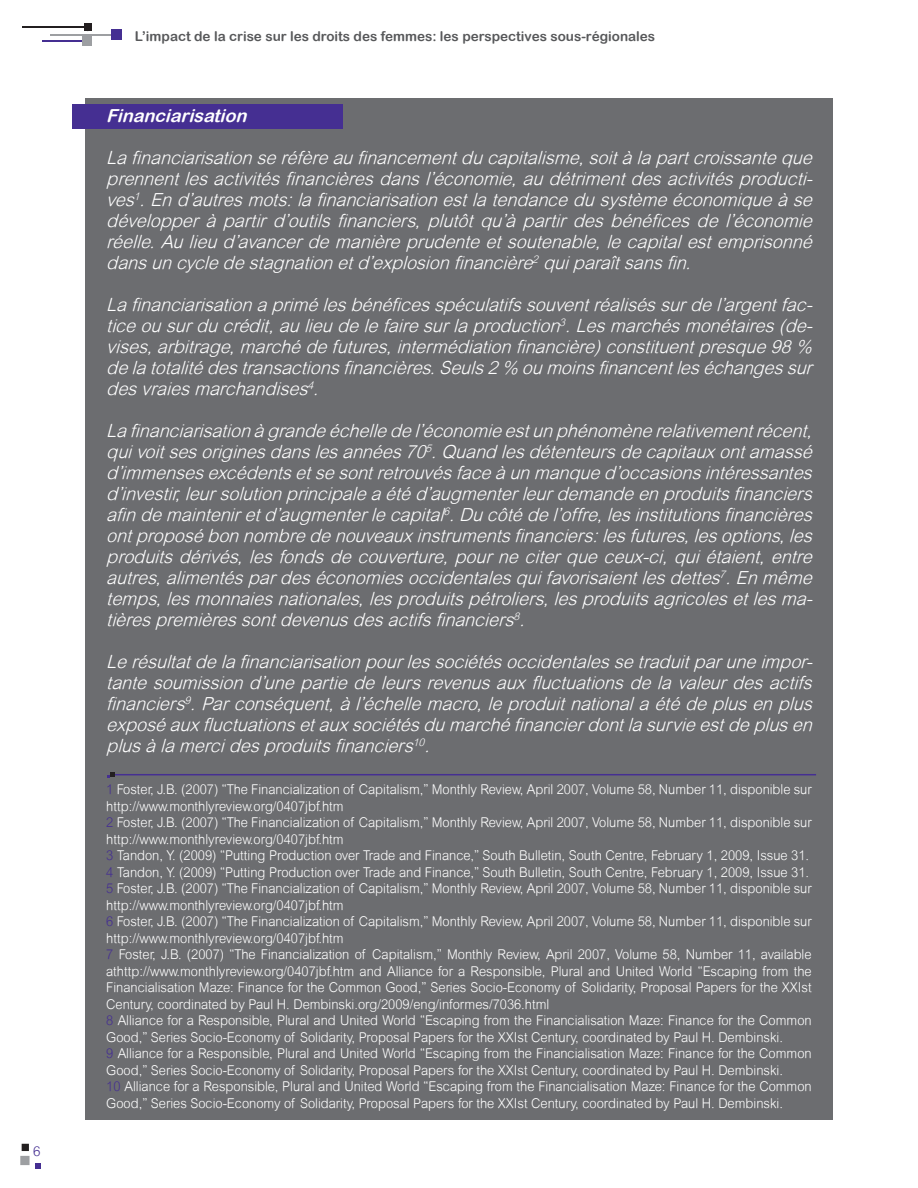
<style>
.page{position:relative;width:918px;height:1188px;background:#fff}
.page>*{position:absolute;margin:0;border:0;box-sizing:border-box;transform-origin:0 0}
.BODYBRIEFS{font:italic 300 18px/21px "Arial Rounded MT";color:#fff;text-align:justify}
.SUBTITULOS{font:italic 18px "Arial Rounded MT Bold";color:#fff}
.t1{font:300 13.5px/16.5px "Arial Rounded MT";color:#fff;scale:.96 1}
.t2{font:13.5px "Arial Rounded MT Bold";color:#57585a}
.t3{font:300 13.5px "Arial Rounded MT";color:#452f92}
.s1{color:#452f92}
</style>
<div class="page">
<hr style="left:42px;top:41px;width:41px;height:1px;background:#452f92">
<hr style="left:50px;top:34px;width:64px;height:1px;background:#9d9fa2">
<hr style="left:22px;top:27px;width:65px;height:1px;background:#231f20">
<div style="left:84px;top:24px;width:7px;height:7px;background:#231f20"></div>
<div style="left:83px;top:36px;width:9px;height:10px;background:#9d9fa2"></div>
<div style="left:112px;top:29px;width:10px;height:10px;background:#452f92"></div>
<div style="left:22px;top:1144px;width:7px;height:7px;background:#231f20"></div>
<div style="left:20px;top:1156px;width:10px;height:9px;background:#9d9fa2"></div>
<svg style="left:35px;top:1163px;width:6px;height:6px"></svg>
<div style="left:85px;top:98px;width:748px;height:1022px;background:#6c6d70"></div>
<div style="left:72px;top:104px;width:271px;height:25px;background:#452f92"></div>
<hr style="left:115px;top:774px;width:701px;height:1px;background:#452f92">
<svg style="left:107px;top:772px;width:8px;height:5px"></svg>
<p class="t3" style="left:33px;top:1144px;width:9px">6</p>
<p class="t2" style="left:135px;top:28px;width:522px">L’impact de la crise sur les droits des femmes: les perspectives sous-régionales</p>
<p class="SUBTITULOS" style="left:106px;top:105px;width:147px">Financiarisation</p>
<p class="BODYBRIEFS" style="left:106px;top:147px;width:712px">Lafinanciarisationseréfèreaufinancementducapitalisme,soitàlapartcroissanteque prennentlesactivitésfinancièresdansl’économie,audétrimentdesactivitésproducti&shy;ves<sup>1</sup>.End’autresmots:lafinanciarisationestlatendancedusystèmeéconomiqueàse développer à partir d’outils financiers, plutôt qu’à partir des bénéfices de l’économie réelle.Aulieud’avancerdemanièreprudenteetsoutenable,lecapitalestemprisonné dansuncycledestagnationetd’explosionfinancière<sup>2</sup> quiparaîtsansfin.</p>
<p class="BODYBRIEFS" style="left:106px;top:294px;width:712px">Lafinanciarisationaprimélesbénéficesspéculatifssouventréaliséssurdel’argentfac&shy;ticeousurducrédit,aulieudelefairesurlaproduction<sup>3</sup>.Lesmarchésmonétaires(de&shy;vises,arbitrage,marchédefutures,intermédiationfinancière)constituentpresque98% delatotalitédestransactionsfinancières.Seuls2% oumoinsfinancentleséchangessur desvraiesmarchandises<sup>4</sup>.</p>
<p class="BODYBRIEFS" style="left:106px;top:420px;width:712px">Lafinanciarisationàgrandeéchelledel’économieestunphénomènerelativementrécent, quivoitsesoriginesdanslesannées70<sup>5</sup>.Quand lesdétenteursdecapitauxontamassé d’immensesexcédentsetsesontretrouvésfaceàunmanqued’occasionsintéressantes d’investir,leursolutionprincipaleaétéd’augmenterleurdemandeenproduitsfinanciers afindemainteniretd’augmenterlecapital<sup>6</sup>.Ducôtédel’offre,lesinstitutionsfinancières ontproposébonnombredenouveauxinstrumentsfinanciers:lesfutures,lesoptions,les produits dérivés, les fonds de couverture, pour ne citer que ceux-ci, qui étaient, entre autres,alimentéspardeséconomiesoccidentalesquifavorisaientlesdettes<sup>7</sup>.Enmême temps,lesmonnaiesnationales,lesproduitspétroliers,lesproduitsagricolesetlesma&shy;tièrespremièressontdevenusdesactifsfinanciers<sup>8</sup>.</p>
<p class="BODYBRIEFS" style="left:106px;top:651px;width:712px">Lerésultatdelafinanciarisationpourlessociétésoccidentalessetraduitparuneimpor&shy;tantesoumissiond’unepartiedeleursrevenusauxfluctuationsdelavaleurdesactifs financiers<sup>9</sup>.Parconséquent,àl’échellemacro,leproduitnationalaétédeplusenplus exposéauxfluctuationsetauxsociétésdumarchéfinancierdontlasurvieestdeplusen plusàlamercidesproduitsfinanciers<sup>10</sup>.</p>
<p class="t1" style="left:106px;top:781px;width:736px"><span class="s1">1</span> Foster, J.B. (2007) “The Financialization of Capitalism,” Monthly Review, April 2007, Volume 58, Number 11, disponible sur http://www.monthlyreview.org/0407jbf.htm</p>
<p class="t1" style="left:106px;top:814px;width:736px"><span class="s1">2</span> Foster, J.B. (2007) “The Financialization of Capitalism,” Monthly Review, April 2007, Volume 58, Number 11, disponible sur http://www.monthlyreview.org/0407jbf.htm</p>
<p class="t1" style="left:106px;top:847px;width:734px"><span class="s1">3</span> Tandon, Y. (2009) “Putting Production over Trade and Finance,” South Bulletin, South Centre, February 1, 2009, Issue 31.</p>
<p class="t1" style="left:106px;top:864px;width:734px"><span class="s1">4</span> Tandon, Y. (2009) “Putting Production over Trade and Finance,” South Bulletin, South Centre, February 1, 2009, Issue 31.</p>
<p class="t1" style="left:106px;top:880px;width:736px"><span class="s1">5</span> Foster, J.B. (2007) “The Financialization of Capitalism,” Monthly Review, April 2007, Volume 58, Number 11, disponible sur http://www.monthlyreview.org/0407jbf.htm</p>
<p class="t1" style="left:106px;top:913px;width:736px"><span class="s1">6</span> Foster, J.B. (2007) “The Financialization of Capitalism,” Monthly Review, April 2007, Volume 58, Number 11, disponible sur http://www.monthlyreview.org/0407jbf.htm</p>
<p class="t1" style="left:106px;top:946px;width:736px;text-align:justify"><span class="s1">7</span> Foster, J.B. (2007) “The Financialization of Capitalism,” Monthly Review, April 2007, Volume 58, Number 11, available athttp://www.monthlyreview.org/0407jbf.htm and Alliance for a Responsible, Plural and United World “Escaping from the Financialisation Maze: Finance for the Common Good,” Series Socio-Economy of Solidarity, Proposal Papers for the XXIst Century, coordinated by Paul H. Dembinski.org/2009/eng/informes/7036.html</p>
<p class="t1" style="left:106px;top:1012px;width:736px"><span class="s1">8</span> Alliance for a Responsible, Plural and United World “Escaping from the Financialisation Maze: Finance for the Common<br>Good,” Series Socio-Economy of Solidarity, Proposal Papers for the XXIst Century, coordinated by Paul H. Dembinski.</p>
<p class="t1" style="left:106px;top:1045px;width:736px"><span class="s1">9</span> Alliance for a Responsible, Plural and United World “Escaping from the Financialisation Maze: Finance for the Common<br>Good,” Series Socio-Economy of Solidarity, Proposal Papers for the XXIst Century, coordinated by Paul H. Dembinski.</p>
<p class="t1" style="left:106px;top:1078px;width:736px"><span class="s1">10</span> Alliance for a Responsible, Plural and United World “Escaping from the Financialisation Maze: Finance for the Common<br>Good,” Series Socio-Economy of Solidarity, Proposal Papers for the XXIst Century, coordinated by Paul H. Dembinski.</p>
</div>
